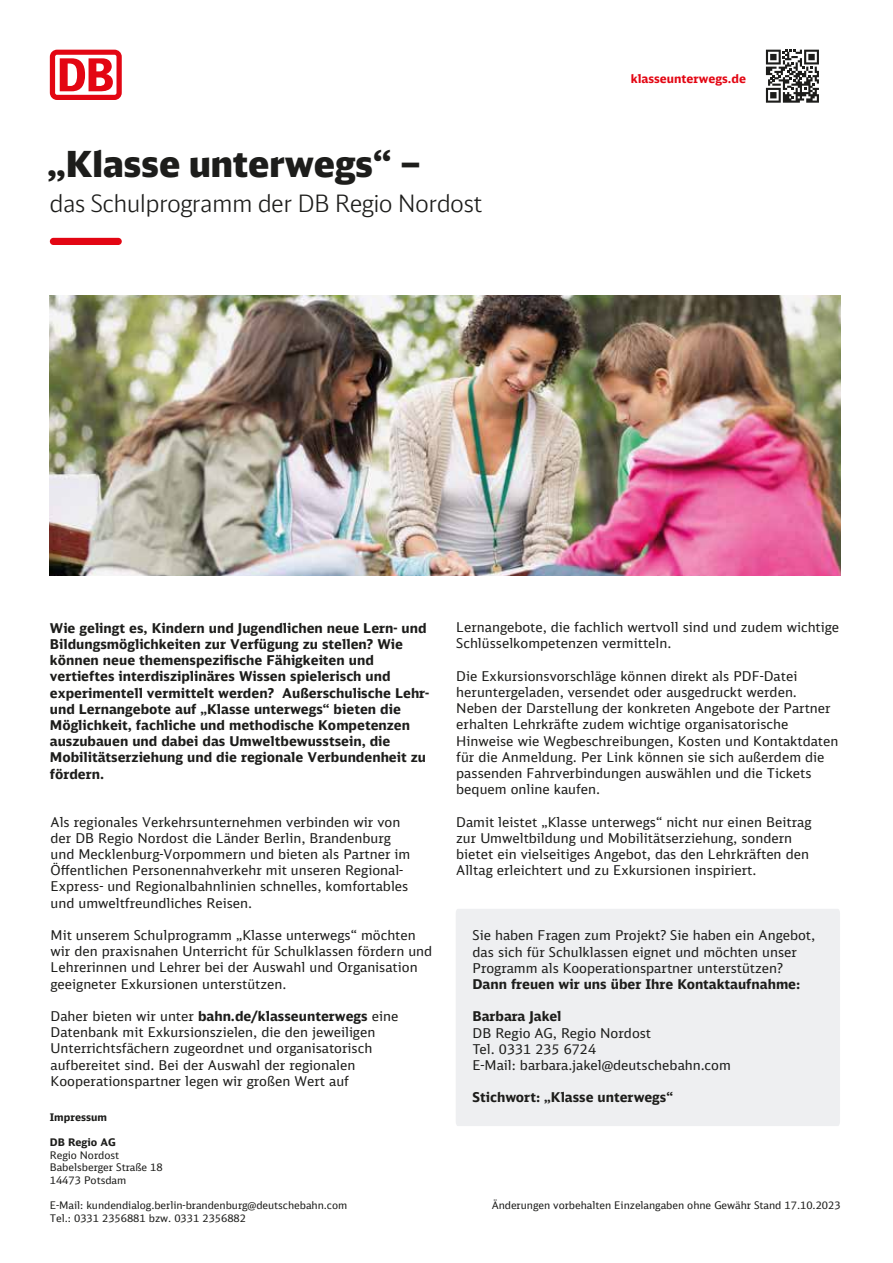
<style>
.page{position:relative;width:893px;height:1263px;background:#fff}
.page>*{position:absolute;margin:0;border:0;box-sizing:border-box;transform-origin:0 0}
.t1{font:900 35.85px "DB Head";color:#1d1d1b}
.t2{font:300 24px "DB Head";color:#1d1d1b}
.t3{font:13.5px/16.2px "DB Sans";color:#1d1d1b}
.t4{font:700 13.5px/16.2px "DB Sans";color:#1d1d1b}
.t5{font:700 12px "DB Sans";color:#e30613}
.t6{font:10.5px/12.6px "DB Sans";letter-spacing:-.005em;color:#1d1d1b}
.t7{font:700 10.5px "DB Sans";color:#1d1d1b}
.s1{font-weight:700}
</style>
<div class="page">
<img style="left:50px;top:295px;width:790px;height:280px">
<svg style="left:50px;top:50px;width:72px;height:50px"></svg>
<div style="left:50px;top:238px;width:72px;height:7px;background:#e30613;border-radius:4px"></div>
<svg style="left:766px;top:50px;width:53px;height:53px"></svg>
<div style="left:456px;top:909px;width:384px;height:217px;background:#eeeff1"></div>
<h1 class="t1" style="left:48px;top:141px;width:375px">„Klasse unterwegs“ –</h1>
<h2 class="t2" style="left:50px;top:189px;width:434px">das Schulprogramm der DB Regio Nordost</h2>
<p class="t5" style="left:631px;top:71px;width:117px">klasseunterwegs.de</p>
<p class="t4" style="left:50px;top:619px;width:381px">Wie gelingt es, Kindern und Jugendlichen neue Lern- und Bildungsmöglichkeiten zur Verfügung zu stellen? Wie können neue themenspezifische Fähigkeiten und vertieftes interdisziplinäres Wissen spielerisch und experimentell vermittelt werden? Außerschulische Lehr&shy;und Lernangebote auf „Klasse unterwegs“ bieten die Möglichkeit, fachliche und methodische Kompetenzen auszubauen und dabei das Umweltbewusstsein, die Mobilitätserziehung und die regionale Verbundenheit zu fördern.</p>
<p class="t3" style="left:51px;top:813px;width:361px">Als regionales Verkehrsunternehmen verbinden wir von der DB Regio Nordost die Länder Berlin, Brandenburg und Mecklenburg-Vorpommern und bieten als Partner im Öffentlichen Personennahverkehr mit unseren Regional-Express- und Regionalbahnlinien schnelles, komfortables und umweltfreundliches Reisen.</p>
<p class="t3" style="left:51px;top:927px;width:383px">Mit unserem Schulprogramm „Klasse unterwegs“ möchten wir den praxisnahen Unterricht für Schulklassen fördern und Lehrerinnen und Lehrer bei der Auswahl und Organisation geeigneter Exkursionen unterstützen.</p>
<p class="t3" style="left:51px;top:1008px;width:349px">Daher bieten wir unter <span class="s1">bahn.de/klasseunterwegs</span> eine Datenbank mit Exkursionszielen, die den jeweiligen Unterrichtsfächern zugeordnet und organisatorisch aufbereitet sind. Bei der Auswahl der regionalen Kooperationspartner legen wir großen Wert auf</p>
<p class="t3" style="left:456px;top:619px;width:384px">Lernangebote, die fachlich wertvoll sind und zudem wichtige<br>Schlüsselkompetenzen vermitteln.</p>
<p class="t3" style="left:456px;top:667px;width:384px">Die Exkursionsvorschläge können direkt als PDF-Datei heruntergeladen, versendet oder ausgedruckt werden.<br>Neben der Darstellung der konkreten Angebote der Partner erhalten Lehrkräfte zudem wichtige organisatorische Hinweise wie Wegbeschreibungen, Kosten und Kontaktdaten für die Anmeldung. Per Link können sie sich außerdem die passenden Fahrverbindungen auswählen und die Tickets bequem online kaufen.</p>
<p class="t3" style="left:456px;top:813px;width:357px">Damit leistet „Klasse unterwegs“ nicht nur einen Beitrag zur Umweltbildung und Mobilitätserziehung, sondern bietet ein vielseitiges Angebot, das den Lehrkräften den Alltag erleichtert und zu Exkursionen inspiriert.</p>
<p class="t3" style="left:473px;top:927px;width:344px">Sie haben Fragen zum Projekt? Sie haben ein Angebot, das sich für Schulklassen eignet und möchten unser<br>Programm als Kooperationspartner unterstützen?</p>
<p class="t4" style="left:473px;top:976px;width:329px">Dann freuen wir uns über Ihre Kontaktaufnahme:</p>
<p class="t4" style="left:473px;top:1008px;width:90px">Barbara Jakel</p>
<p class="t3" style="left:473px;top:1024px;width:260px">DB Regio AG, Regio Nordost<br>Tel. 0331 235 6724<br>E-Mail: barbara.jakel@deutschebahn.com</p>
<p class="t4" style="left:473px;top:1089px;width:202px">Stichwort: „Klasse unterwegs“</p>
<p class="t7" style="left:50px;top:1110px;width:59px">Impressum</p>
<p class="t7" style="left:50px;top:1135px;width:68px">DB Regio AG</p>
<p class="t6" style="left:50px;top:1148px;width:114px">Regio Nordost<br>Babelsberger Straße 18<br>14473 Potsdam</p>
<p class="t6" style="left:50px;top:1199px;width:299px">E-Mail: kundendialog.berlin-brandenburg@deutschebahn.com<br>Tel.: 0331 2356881 bzw. 0331 2356882</p>
<p class="t6" style="left:492px;top:1199px;width:350px">Änderungen vorbehalten Einzelangaben ohne Gewähr Stand 17.10.2023</p>
</div>
